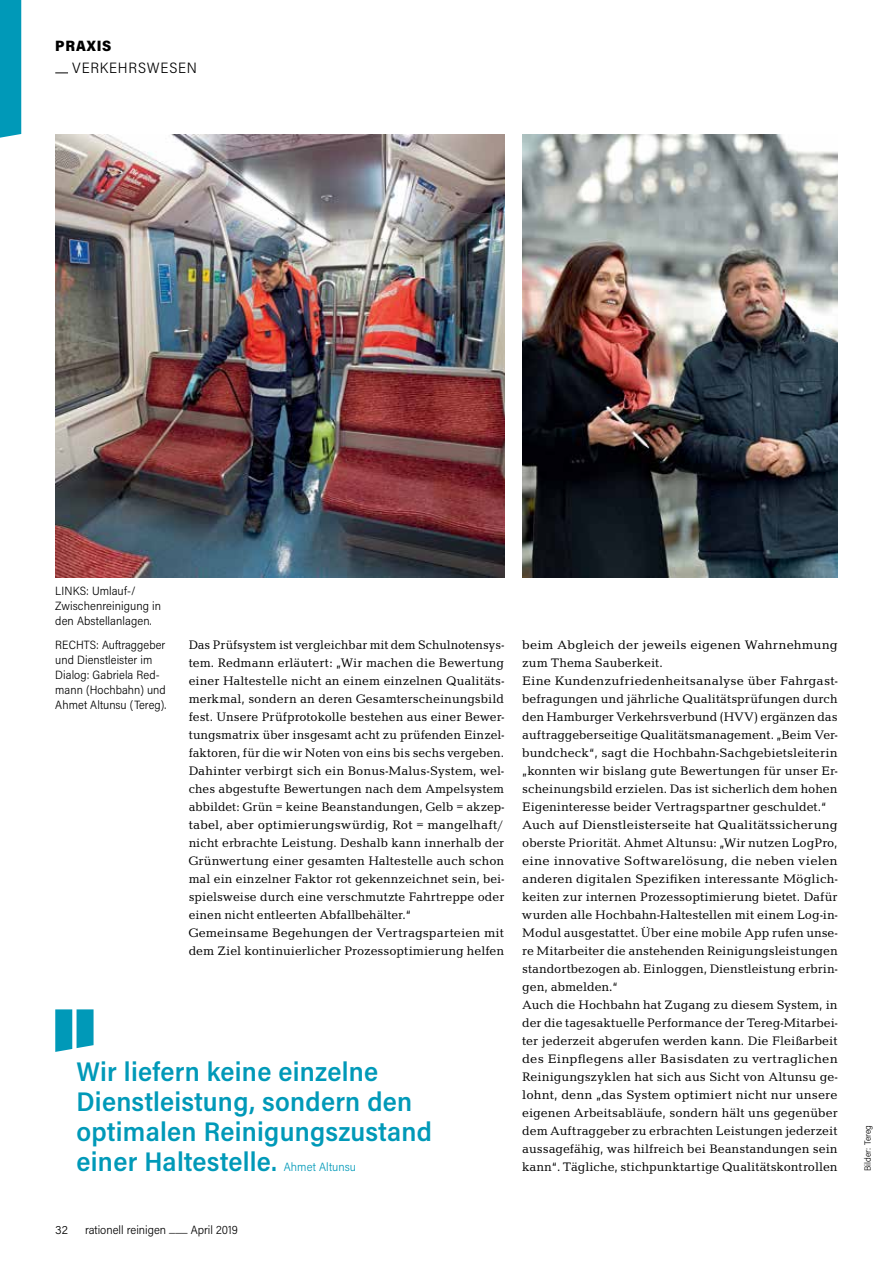
<style>
.page{position:relative;width:893px;height:1263px;background:#fff}
.page>*{position:absolute;margin:0;border:0;box-sizing:border-box;transform-origin:0 0}
.t1{font:600 27px/30px "Acumin Pro Semi Cond";letter-spacing:.01em;color:#0099b8}
.t2{font:300 15px "Acumin Pro Semi Cond";letter-spacing:.05em;color:#000}
.t3{font:900 15px "Acumin Pro Semi Cond";letter-spacing:.055em;color:#000}
.t4{font:12.75px/18px "Candida";color:#000;scale:1.04 1}
.t5{font:12.75px/18px "Candida";color:#000}
.t6{font:300 12px/15px "Acumin Pro Semi Cond";letter-spacing:.005em;color:#000}
.t7{font:300 12px "Acumin Pro Semi Cond";letter-spacing:.005em;color:#0099b8}
.t8{font:300 12px "Acumin Pro";color:#000}
.t9{font:300 9px "Acumin Pro Semi Cond";color:#000}
</style>
<div class="page">
<div style="left:0;top:0;width:21px;height:138px;background:#0099b8"></div>
<svg style="left:55px;top:73px;width:13px;height:1px"></svg>
<img style="left:55px;top:135px;width:449px;height:442px">
<img style="left:522px;top:135px;width:316px;height:442px">
<svg style="left:55px;top:1009px;width:39px;height:43px;background:#34adc6"></svg>
<p class="t3" style="left:55px;top:35px;width:58px">PRAXIS</p>
<p class="t2" style="left:72px;top:58px;width:126px">Verkehrswesen</p>
<p class="t6" style="left:55px;top:583px;width:107px">Links: Umlauf-/<br>Zwischenreinigung in den Abstellanlagen.</p>
<p class="t6" style="left:55px;top:637px;width:113px">Rechts: Auftraggeber und Dienstleister im<br>Dialog: Gabriela Red&shy;mann (Hochbahn) und<br>Ahmet Altunsu (Tereg).</p>
<p class="t5" style="left:189px;top:636px;width:317px">Das Prüfsystem ist vergleichbar mit dem Schulnotensys&shy;tem. Redmann erläutert: „Wir machen die Bewertung einer Haltestelle nicht an einem einzelnen Qualitäts&shy;merkmal, sondern an deren Gesamterscheinungsbild fest. Unsere Prüfprotokolle bestehen aus einer Bewer&shy;tungsmatrix über insgesamt acht zu prüfenden Einzel&shy;faktoren, für die wir Noten von eins bis sechs vergeben.<br>Dahinter verbirgt sich ein Bonus-Malus-System, wel&shy;ches abgestufte Bewertungen nach dem Ampelsystem abbildet: Grün = keine Beanstandungen, Gelb = akzep&shy;tabel, aber optimierungswürdig, Rot = mangelhaft/ nicht erbrachte Leistung. Deshalb kann innerhalb der Grünwertung einer gesamten Haltestelle auch schon mal ein einzelner Faktor rot gekennzeichnet sein, bei&shy;spielsweise durch eine verschmutzte Fahrtreppe oder einen nicht entleerten Abfallbehälter.“<br>Gemeinsame Begehungen der Vertragsparteien mit dem Ziel kontinuierlicher Prozessoptimierung helfen</p>
<p class="t4" style="left:522px;top:636px;width:305px">beim Abgleich der jeweils eigenen Wahrnehmung zum Thema Sauberkeit.<br>Eine Kundenzufriedenheitsanalyse über Fahrgast&shy;befragungen und jährliche Qualitätsprüfungen durch den Hamburger Verkehrsverbund (HVV) ergänzen das auftraggeberseitige Qualitätsmanagement. „Beim Ver&shy;bundcheck“, sagt die Hochbahn-Sachgebietsleiterin „konnten wir bislang gute Bewertungen für unser Er&shy;scheinungsbild erzielen. Das ist sicherlich dem hohen Eigeninteresse beider Vertragspartner geschuldet.“ Auch auf Dienstleisterseite hat Qualitätssicherung oberste Priorität. Ahmet Altunsu: „Wir nutzen LogPro, eine innovative Softwarelösung, die neben vielen anderen digitalen Spezifiken interessante Möglich&shy;keiten zur internen Prozessoptimierung bietet. Dafür wurden alle Hochbahn-Haltestellen mit einem Log-in-Modul ausgestattet. Über eine mobile App rufen unse&shy;re Mitarbeiter die anstehenden Reinigungsleistungen standortbezogen ab. Einloggen, Dienstleistung erbrin&shy;gen, abmelden.“<br>Auch die Hochbahn hat Zugang zu diesem System, in der die tagesaktuelle Performance der Tereg-Mitarbei&shy;ter jederzeit abgerufen werden kann. Die Fleißarbeit des Einpflegens aller Basisdaten zu vertraglichen Reinigungszyklen hat sich aus Sicht von Altunsu ge&shy;lohnt, denn „das System optimiert nicht nur unsere eigenen Arbeitsabläufe, sondern hält uns gegenüber dem Auftraggeber zu erbrachten Leistungen jederzeit aussagefähig, was hilfreich bei Beanstandungen sein kann“. Tägliche, stichpunktartige Qualitätskontrollen</p>
<h1 class="t1" style="left:77px;top:1056px;width:357px">Wir liefern keine einzelne<br>Dienstleistung, sondern den optimalen Reinigungszustand einer Haltestelle.</h1>
<p class="t7" style="left:284px;top:1159px;width:74px">Ahmet Altunsu</p>
<p class="t8" style="left:55px;top:1221px;width:14px">32</p>
<p class="t6" style="left:85px;top:1221px;width:154px">rationell reinigen ___ April 2019</p>
<p class="t9" style="left:861px;top:1171px;width:48px;rotate:-90deg">Bilder: Tereg</p>
</div>
